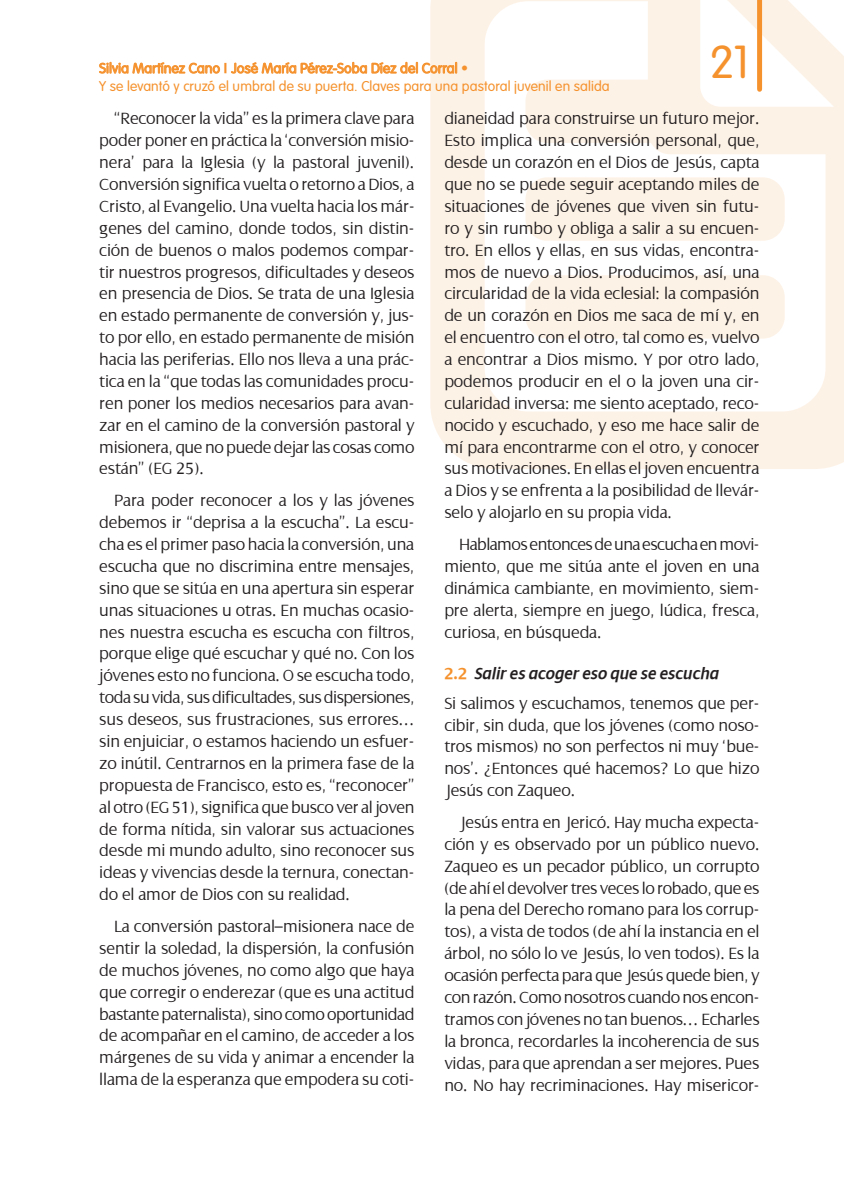
<style>
.page{position:relative;width:844px;height:1191px;background:#fff}
.page>*{position:absolute;margin:0;border:0;box-sizing:border-box;transform-origin:0 0}
.t1{font:300 45.5px "VAG Rounded Std";color:#f5922e}
.t2{font:300 17.5px/21.9px "Dialog";letter-spacing:-.01em;color:#231f20;text-align:justify}
.t3{font:300 14px "VAG Rounded Std";letter-spacing:.01em;color:#f5922e}
.s1{font-family:"Dialog";font-weight:600;font-size:15.75px}
.s2{font-weight:700;color:#f5922e}
.s3{font-weight:600;font-style:italic}
</style>
<div class="page">
<svg style="left:430px;top:0;width:413px;height:469px"></svg>
<div style="left:525px;top:275px;width:259px;height:63px;background:#fdf2e6;border-radius:22px"></div>
<div style="left:525px;top:177px;width:259px;height:64px;background:#fdf2e6;border-radius:22px"></div>
<svg style="left:756px;top:0;width:5px;height:89px"></svg>
<svg style="left:99px;top:61px;width:121px;height:13px"></svg>
<svg style="left:231px;top:60px;width:226px;height:16px"></svg>
<p class="t3" style="left:99px;top:60px;width:370px">Silvia Martínez Cano <span class="s1">I</span> José María Pérez-Soba Díez del Corral •</p>
<p class="t3" style="left:99px;top:78px;width:512px">Y se levantó y cruzó el umbral de su puerta. Claves para una pastoral juvenil en salida</p>
<h1 class="t1" style="left:709px;top:36px;width:41px">21</h1>
<p class="t2" style="left:99px;top:108px;width:317px;text-indent:15px">“Reconocer la vida” es la primera clave para poder poner en práctica la ‘conversión misio&shy;nera’ para la Iglesia (y la pastoral juvenil).<br>Conversión significa vuelta o retorno a Dios, a Cristo, al Evangelio. Una vuelta hacia los már&shy;genes del camino, donde todos, sin distin&shy;ción de buenos o malos podemos compar&shy;tir nuestros progresos, dificultades y deseos en presencia de Dios. Se trata de una Iglesia en estado permanente de conversión y, jus&shy;to por ello, en estado permanente de misión hacia las periferias. Ello nos lleva a una prác&shy;tica en la “que todas las comunidades procu&shy;ren poner los medios necesarios para avan&shy;zar en el camino de la conversión pastoral y misionera, que no puede dejar las cosas como están” (EG 25).</p>
<p class="t2" style="left:99px;top:490px;width:317px;text-indent:15px">Para poder reconocer a los y las jóvenes debemos ir “deprisa a la escucha”. La escu&shy;cha es el primer paso hacia la conversión, una escucha que no discrimina entre mensajes, sino que se sitúa en una apertura sin esperar unas situaciones u otras. En muchas ocasio&shy;nes nuestra escucha es escucha con filtros, porque elige qué escuchar y qué no. Con los jóvenes esto no funciona. O se escucha todo, toda su vida, sus dificultades, sus dispersiones, sus deseos, sus frustraciones, sus errores… sin enjuiciar, o estamos haciendo un esfuer&shy;zo inútil. Centrarnos en la primera fase de la propuesta de Francisco, esto es, “reconocer” al otro (EG 51), significa que busco ver al joven de forma nítida, sin valorar sus actuaciones desde mi mundo adulto, sino reconocer sus ideas y vivencias desde la ternura, conectan&shy;do el amor de Dios con su realidad.</p>
<p class="t2" style="left:99px;top:915px;width:317px;text-indent:15px">La conversión pastoral–misionera nace de sentir la soledad, la dispersión, la confusión de muchos jóvenes, no como algo que haya que corregir o enderezar (que es una actitud bastante paternalista), sino como oportunidad de acompañar en el camino, de acceder a los márgenes de su vida y animar a encender la llama de la esperanza que empodera su coti-</p>
<p class="t2" style="left:444px;top:108px;width:317px">dianeidad para construirse un futuro mejor.<br>Esto implica una conversión personal, que, desde un corazón en el Dios de Jesús, capta que no se puede seguir aceptando miles de situaciones de jóvenes que viven sin futu&shy;ro y sin rumbo y obliga a salir a su encuen&shy;tro. En ellos y ellas, en sus vidas, encontra&shy;mos de nuevo a Dios. Producimos, así, una circularidad de la vida eclesial: la compasión de un corazón en Dios me saca de mí y, en el encuentro con el otro, tal como es, vuelvo a encontrar a Dios mismo. Y por otro lado, podemos producir en el o la joven una cir&shy;cularidad inversa: me siento aceptado, reco&shy;nocido y escuchado, y eso me hace salir de mí para encontrarme con el otro, y conocer sus motivaciones. En ellas el joven encuentra a Dios y se enfrenta a la posibilidad de llevár&shy;selo y alojarlo en su propia vida.</p>
<p class="t2" style="left:444px;top:533px;width:317px;text-indent:15px">Hablamos entonces de una escucha en movi&shy;miento, que me sitúa ante el joven en una dinámica cambiante, en movimiento, siem&shy;pre alerta, siempre en juego, lúdica, fresca, curiosa, en búsqueda.</p>
<p class="t2" style="left:444px;top:659px;width:317px;line-height:29.4px"><span class="s2">2.2</span> <span class="s3">Salir es acoger eso que se escucha<br></span>Si salimos y escuchamos, tenemos que per-</p>
<p class="t2" style="left:444px;top:714px;width:317px">cibir, sin duda, que los jóvenes (como noso&shy;tros mismos) no son perfectos ni muy ‘bue&shy;nos’. ¿Entonces qué hacemos? Lo que hizo Jesús con Zaqueo.</p>
<p class="t2" style="left:444px;top:811px;width:317px;text-indent:15px">Jesús entra en Jericó. Hay mucha expecta&shy;ción y es observado por un público nuevo.<br>Zaqueo es un pecador público, un corrupto (de ahí el devolver tres veces lo robado, que es la pena del Derecho romano para los corrup&shy;tos), a vista de todos (de ahí la instancia en el árbol, no sólo lo ve Jesús, lo ven todos). Es la ocasión perfecta para que Jesús quede bien, y con razón. Como nosotros cuando nos encon&shy;tramos con jóvenes no tan buenos… Echarles la bronca, recordarles la incoherencia de sus vidas, para que aprendan a ser mejores. Pues no. No hay recriminaciones. Hay misericor-</p>
</div>
